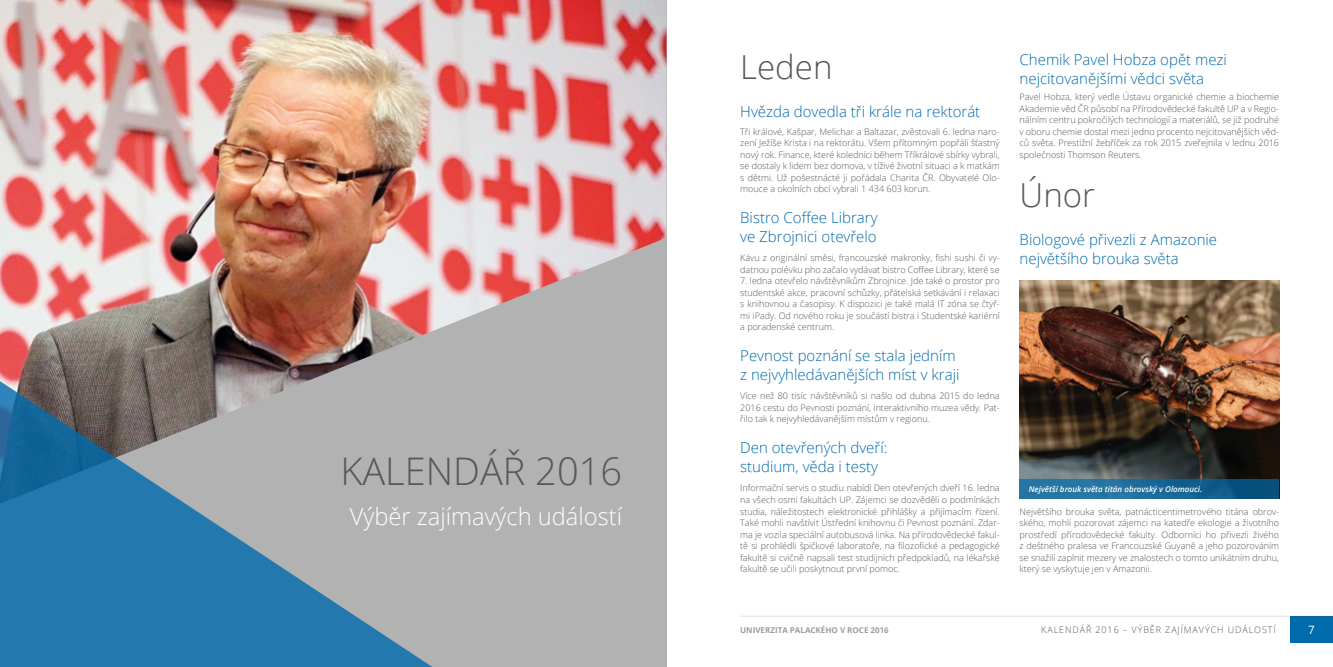
<style>
.page{position:relative;width:1333px;height:667px;background:#fff}
.page>*{position:absolute;margin:0;border:0;box-sizing:border-box;transform-origin:0 0}
.t1{font:300 38px "Open Sans";color:#575756}
.t2{font:300 33px "Open Sans";color:#575756}
.t3{font:300 23.7px "Open Sans";color:#fff}
.t4{font:300 15px/19px "Open Sans";color:#006bac}
.t5{font:11.5px "Open Sans";color:#fff}
.t6{font:300 9px/11.5px "Open Sans";color:#575756;text-align:justify}
.t7{font:300 9px "Open Sans";letter-spacing:.1em;color:#575756}
.t8{font:italic 600 8px "Open Sans";color:#fff}
.t9{font:700 8px "Open Sans";color:#9d9d9d}
</style>
<div class="page">
<div style="left:1289px;top:615px;width:43px;height:26px;background:#006bac"></div>
<hr style="left:740px;top:615px;width:592px;height:1px;background:#575756">
<img style="left:1019px;top:280px;width:259px;height:198px">
<div style="left:0;top:0;width:666px;height:666px;background:#b2b2b2"></div>
<img style="left:0;top:0;width:666px;height:375px">
<svg style="left:0;top:375px;width:431px;height:291px"></svg>
<div style="left:1019px;top:478px;width:259px;height:20px;background:linear-gradient(to right,#2f80af,#054f7c)"></div>
<h1 class="t1" style="left:340px;top:445px;width:283px">KALENDÁŘ 2016</h1>
<h3 class="t3" style="left:350px;top:500px;width:274px">Výběr zajímavých událostí</h3>
<h2 class="t2" style="left:740px;top:45px;width:94px">Leden</h2>
<h3 class="t4" style="left:740px;top:102px;width:241px">Hvězda dovedla tři krále na rektorát</h3>
<p class="t6" style="left:740px;top:125px;width:261px">Tři králové, Kašpar, Melichar a Baltazar, zvěstovali 6. ledna naro&shy;zení Ježíše Krista i na rektorátu. Všem přítomným popřáli šťastný nový rok. Finance, které koledníci během Tříkrálové sbírky vybrali, se dostaly k lidem bez domova, v tíživé životní situaci a k matkám s dětmi. Už pošestnácté ji pořádala Charita ČR. Obyvatelé Olo&shy;mouce a okolních obcí vybrali 1 434 603 korun.</p>
<h3 class="t4" style="left:740px;top:207px;width:139px">Bistro Coffee Library ve Zbrojnici otevřelo</h3>
<p class="t6" style="left:740px;top:252px;width:261px">Kávu z originální směsi, francouzské makronky, fishi sushi či vy&shy;datnou polévku pho začalo vydávat bistro Coffee Library, které se</p>
<p class="t6" style="left:740px;top:275px;width:261px">7. ledna otevřelo návštěvníkům Zbrojnice. Jde také o prostor pro studentské akce, pracovní schůzky, přátelská setkávání i relaxaci s knihovnou a časopisy. K dispozici je také malá IT zóna se čtyř&shy;mi iPady. Od nového roku je součástí bistra i Studentské kariérní a poradenské centrum.</p>
<h3 class="t4" style="left:740px;top:345px;width:221px">Pevnost poznání se stala jedním z nejvyhledávanějších míst v kraji</h3>
<p class="t6" style="left:740px;top:390px;width:261px">Více než 80 tisíc návštěvníků si našlo od dubna 2015 do ledna 2016 cestu do Pevnosti poznání, interaktivního muzea vědy. Pat&shy;řilo tak k nejvyhledávanějším místům v regionu.</p>
<h3 class="t4" style="left:740px;top:437px;width:149px">Den otevřených dveří: studium, věda i testy</h3>
<p class="t6" style="left:740px;top:482px;width:261px">Informační servis o studiu nabídl Den otevřených dveří 16. ledna na všech osmi fakultách UP. Zájemci se dozvěděli o podmínkách studia, náležitostech elektronické přihlášky a přijímacím řízení.<br>Také mohli navštívit Ústřední knihovnu či Pevnost poznání. Zdar&shy;ma je vozila speciální autobusová linka. Na přírodovědecké fakul&shy;tě si prohlédli špičkové laboratoře, na filozofické a pedagogické fakultě si cvičně napsali test studijních předpokladů, na lékařské fakultě se učili poskytnout první pomoc.</p>
<h3 class="t4" style="left:1019px;top:50px;width:209px">Chemik Pavel Hobza opět mezi nejcitovanějšími vědci světa</h3>
<p class="t6" style="left:1019px;top:91px;width:261px">Pavel Hobza, který vedle Ústavu organické chemie a biochemie Akademie věd ČR působí na Přírodovědecké fakultě UP a v Regio&shy;nálním centru pokročilých technologií a materiálů, se již podruhé v oboru chemie dostal mezi jedno procento nejcitovanějších věd&shy;ců světa. Prestižní žebříček za rok 2015 zveřejnila v lednu 2016 společnosti Thomson Reuters.</p>
<h2 class="t2" style="left:1019px;top:172px;width:77px">Únor</h2>
<h3 class="t4" style="left:1019px;top:230px;width:199px">Biologové přivezli z Amazonie největšího brouka světa</h3>
<p class="t8" style="left:1028px;top:483px;width:175px">Největší brouk světa titán obrovský v Olomouci.</p>
<p class="t6" style="left:1019px;top:505px;width:261px">Největšího brouka světa, patnácticentimetrového titána obrov&shy;ského, mohli pozorovat zájemci na katedře ekologie a životního prostředí přírodovědecké fakulty. Odborníci ho přivezli živého z deštného pralesa ve Francouzské Guyaně a jeho pozorováním se snažili zaplnit mezery ve znalostech o tomto unikátním druhu, který se vyskytuje jen v Amazonii.</p>
<p class="t9" style="left:740px;top:623px;width:150px">UNIVERZITA PALACKÉHO V ROCE 2016</p>
<p class="t7" style="left:1041px;top:622px;width:236px">KALENDÁŘ 2016 – VÝBĚR ZAJÍMAVÝCH UDÁLOSTÍ</p>
<p class="t5" style="left:1307px;top:621px;width:8px">7</p>
</div>
